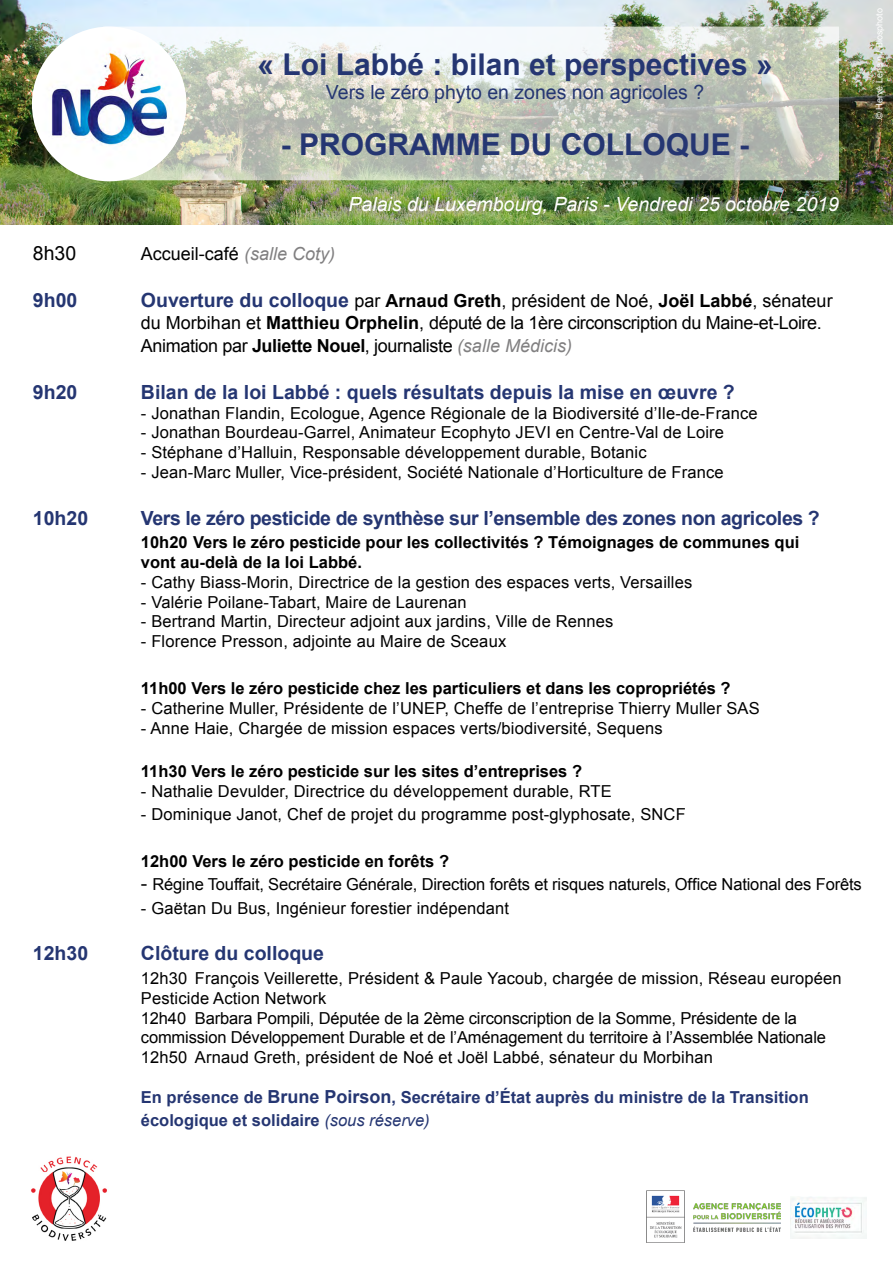
<style>
.page{position:relative;width:893px;height:1263px;background:#fff}
.page>*{position:absolute;margin:0;border:0;box-sizing:border-box;transform-origin:0 0}
.t1{font:700 30px "Arial";color:#253672}
.t2{font:700 19.5px "Arial";color:#253672}
.t3{font:700 19.5px "Arial";letter-spacing:-.02em;color:#253672}
.t4{font:italic 19.5px "Arial";color:#fff}
.t5{font:19.5px "Arial";color:#253672}
.t6{font:19.5px "Arial";color:#000}
.t7{font:18px/21.6px "Arial";letter-spacing:-.02em;color:#000}
.t8{font:18px "Arial";color:#000}
.t9{font:16.5px/19.8px "Arial";letter-spacing:.01em;color:#000}
.t10{font:700 16.5px/19.8px "Arial";color:#000}
.t11{font:700 16.5px/23.4px "Arial";color:#253672}
.t12{font:16.5px "Arial";letter-spacing:-.01em;color:#000}
.t13{font:9px "Arial";color:#fff}
.s1{font-style:italic;color:#818081}
.s2{font-weight:700;font-size:19.5px;color:#253672}
.s3{font-weight:700}
.s4{font-size:19.5px}
.s5{font-size:18px}
.s6{font-weight:400;font-style:italic}
</style>
<div class="page">
<img style="left:0;top:0;width:893px;height:225px">
<img style="left:31px;top:1156px;width:76px;height:85px">
<img style="left:790px;top:1197px;width:76px;height:41px">
<img style="left:694px;top:1203px;width:86px;height:28px">
<img style="left:646px;top:1190px;width:39px;height:53px">
<svg style="left:119px;top:27px;width:720px;height:153px"></svg>
<img style="left:32px;top:27px;width:155px;height:154px;border-radius:77px">
<h1 class="t1" style="left:257px;top:45px;width:517px">« Loi Labbé : bilan et perspectives »</h1>
<p class="t5" style="left:326px;top:80px;width:380px">Vers le zéro phyto en zones non agricoles ?</p>
<h1 class="t1" style="left:281px;top:124px;width:470px">- PROGRAMME DU COLLOQUE -</h1>
<p class="t13" style="left:873px;top:119px;width:112px;rotate:-90deg">© Hervé Lenain / Biosphoto</p>
<p class="t4" style="left:349px;top:191px;width:492px">Palais du Luxembourg, Paris - Vendredi 25 octobre 2019</p>
<p class="t6" style="left:33px;top:241px;width:45px">8h30</p>
<p class="t8" style="left:141px;top:242px;width:196px">Accueil-café <span class="s1">(salle Coty)</span></p>
<p class="t2" style="left:33px;top:287px;width:46px">9h00</p>
<p class="t7" style="left:141px;top:290px;width:693px"><span class="s2">Ouverture du colloque</span> par <span class="s3">Arnaud Greth</span>, président de Noé, <span class="s3">Joël Labbé</span>, sénateur du Morbihan et <span class="s3">Matthieu Orphelin</span>, député de la 1ère circonscription du Maine-et-Loire.</p>
<p class="t7" style="left:141px;top:335px;width:433px">Animation par <span class="s3">Juliette Nouel</span>, journaliste <span class="s1">(salle Médicis)</span></p>
<p class="t2" style="left:33px;top:379px;width:46px">9h20</p>
<p class="t2" style="left:141px;top:379px;width:595px">Bilan de la loi Labbé : quels résultats depuis la mise en œuvre ?</p>
<p class="t9" style="left:141px;top:403px;width:618px">- Jonathan Flandin, Ecologue, Agence Régionale de la Biodiversité d’Ile-de-France</p>
<p class="t9" style="left:141px;top:423px;width:585px">- Jonathan Bourdeau-Garrel, Animateur Ecophyto JEVI en Centre-Val de Loire</p>
<p class="t9" style="left:141px;top:443px;width:507px">- Stéphane d’Halluin, Responsable développement durable, Botanic</p>
<p class="t9" style="left:141px;top:462px;width:584px">- Jean-Marc Muller, Vice-président, Société Nationale d’Horticulture de France</p>
<p class="t2" style="left:33px;top:505px;width:57px">10h20</p>
<p class="t3" style="left:141px;top:505px;width:680px">Vers le zéro pesticide de synthèse sur l’ensemble des zones non agricoles ?</p>
<p class="t10" style="left:141px;top:533px;width:660px">10h20 Vers le zéro pesticide pour les collectivités ? Témoignages de communes qui vont au-delà de la loi Labbé.</p>
<p class="t9" style="left:141px;top:572px;width:553px">- Cathy Biass-Morin, Directrice de la gestion des espaces verts, Versailles</p>
<p class="t9" style="left:141px;top:592px;width:327px">- Valérie Poilane-Tabart, Maire de Laurenan</p>
<p class="t9" style="left:141px;top:612px;width:474px">- Bertrand Martin, Directeur adjoint aux jardins, Ville de Rennes</p>
<p class="t9" style="left:141px;top:632px;width:367px">- Florence Presson, adjointe au Maire de Sceaux</p>
<p class="t10" style="left:141px;top:679px;width:591px">11h00 Vers le zéro pesticide chez les particuliers et dans les copropriétés ?</p>
<p class="t9" style="left:141px;top:698px;width:620px">- Catherine Muller, Présidente de l’UNEP, Cheffe de l’entreprise Thierry Muller SAS</p>
<p class="t9" style="left:141px;top:718px;width:523px">- Anne Haie, Chargée de mission espaces verts/biodiversité, Sequens</p>
<p class="t10" style="left:141px;top:762px;width:443px">11h30 Vers le zéro pesticide sur les sites d’entreprises ?</p>
<p class="t9" style="left:141px;top:781px;width:472px">- Nathalie Devulder, Directrice du développement durable, RTE</p>
<p class="t9" style="left:141px;top:804px;width:546px">- Dominique Janot, Chef de projet du programme post-glyphosate, SNCF</p>
<p class="t10" style="left:141px;top:852px;width:310px">12h00 Vers le zéro pesticide en forêts ?</p>
<p class="t12" style="left:141px;top:874px;width:722px"><span class="s4">-</span> Régine Touffait, Secrétaire Générale, Direction forêts et risques naturels, Office National des Forêts</p>
<p class="t9" style="left:141px;top:898px;width:370px">- Gaëtan Du Bus, Ingénieur forestier indépendant</p>
<p class="t2" style="left:33px;top:941px;width:57px">12h30</p>
<p class="t2" style="left:141px;top:941px;width:185px">Clôture du colloque</p>
<p class="t9" style="left:141px;top:968px;width:702px">12h30 François Veillerette, Président &amp; Paule Yacoub, chargée de mission, Réseau européen Pesticide Action Network<br>12h40 Barbara Pompili, Députée de la 2ème circonscription de la Somme, Présidente de la commission Développement Durable et de l’Aménagement du territoire à l’Assemblée Nationale 12h50 Arnaud Greth, président de Noé et Joël Labbé, sénateur du Morbihan</p>
<p class="t11" style="left:141px;top:1086px;width:669px">En présence de <span class="s5">Brune Poirson</span>, Secrétaire d’État auprès du ministre de la Transition écologique et solidaire <span class="s6">(sous réserve)</span></p>
</div>
